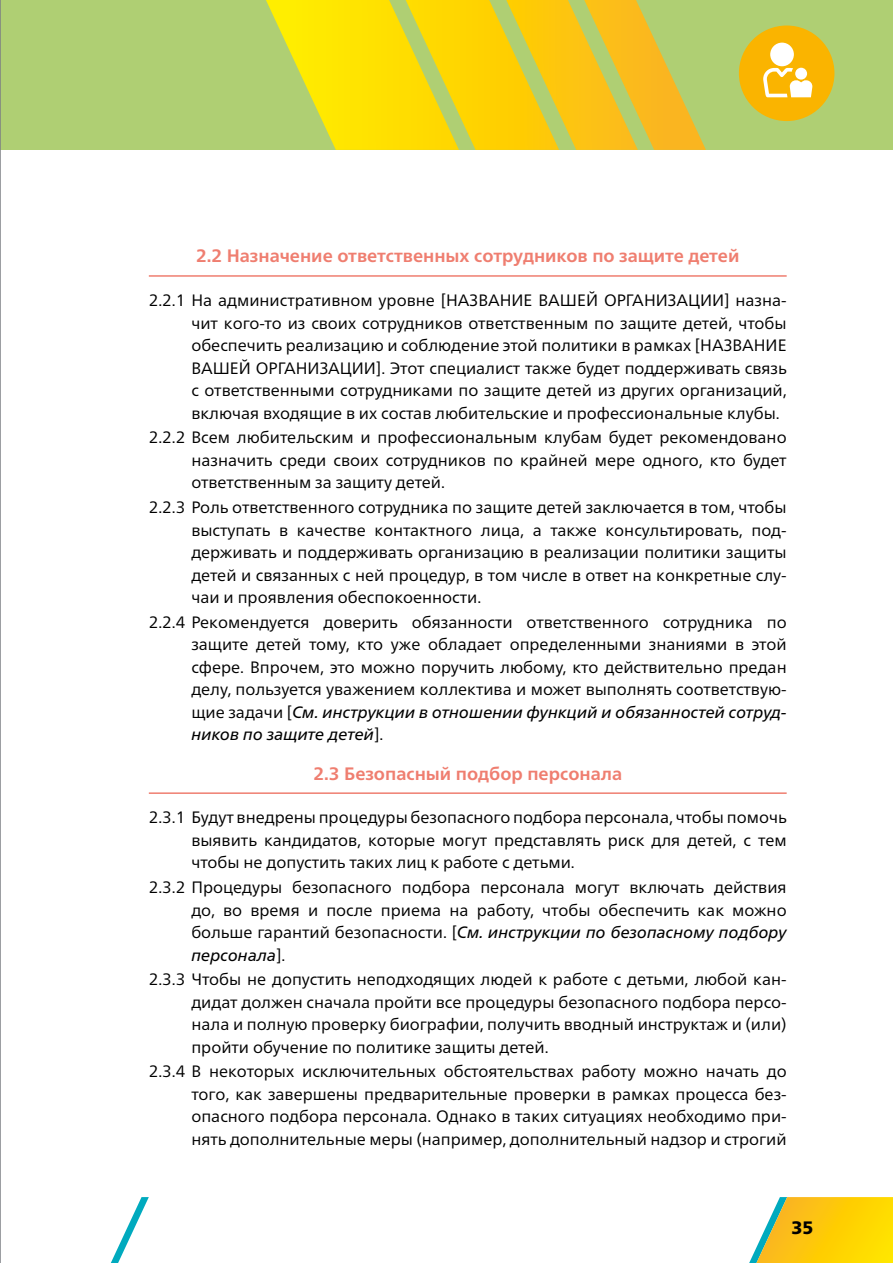
<style>
.page{position:relative;width:893px;height:1263px;background:#fff}
.page>*{position:absolute;margin:0;border:0;box-sizing:border-box;transform-origin:0 0}
.t1{font:700 18px "Frutiger Neue LTW1 G";color:#ef7e70}
.t2{font:900 18px "Frutiger Neue LTW1 G";color:#000}
.t3{font:16.5px/22.5px "Frutiger Neue LTW1 G";color:#000;text-align:justify}
.s1{font-style:italic}
</style>
<div class="page">
<svg style="left:111px;top:1197px;width:38px;height:66px"></svg>
<svg style="left:749px;top:1197px;width:144px;height:66px;background:#f1d02e"></svg>
<div style="left:0;top:0;width:893px;height:150px;background:#afcf73"></div>
<hr style="left:0;top:0;width:1px;height:1263px;background:#7c7f84">
<hr style="left:149px;top:275px;width:638px;height:2px;background:#ef7e70">
<hr style="left:149px;top:792px;width:638px;height:2px;background:#ef7e70">
<svg style="left:266px;top:0;width:440px;height:150px"></svg>
<svg style="left:739px;top:26px;width:95px;height:95px"></svg>
<p class="t1" style="left:196px;top:245px;width:545px">2.2 Назначение ответственных сотрудников по защите детей</p>
<p class="t3" style="left:191px;top:289px;width:597px;text-indent:-43px">2.2.1 На административном уровне [НАЗВАНИЕ ВАШЕЙ ОРГАНИЗАЦИИ] назна&shy;чит кого-то из своих сотрудников ответственным по защите детей, чтобы обеспечить реализацию и соблюдение этой политики в рамках [НАЗВАНИЕ ВАШЕЙ ОРГАНИЗАЦИИ]. Этот специалист также будет поддерживать связь с ответственными сотрудниками по защите детей из других организаций, включая входящие в их состав любительские и профессиональные клубы.</p>
<p class="t3" style="left:191px;top:426px;width:597px;text-indent:-43px">2.2.2 Всем любительским и профессиональным клубам будет рекомендовано назначить среди своих сотрудников по крайней мере одного, кто будет ответственным за защиту детей.</p>
<p class="t3" style="left:191px;top:496px;width:597px;text-indent:-43px">2.2.3 Роль ответственного сотрудника по защите детей заключается в том, чтобы выступать в качестве контактного лица, а также консультировать, под&shy;держивать и поддерживать организацию в реализации политики защиты детей и связанных с ней процедур, в том числе в ответ на конкретные слу&shy;чаи и проявления обеспокоенности.</p>
<p class="t3" style="left:191px;top:610px;width:597px;text-indent:-43px">2.2.4 Рекомендуется доверить обязанности ответственного сотрудника по защите детей тому, кто уже обладает определенными знаниями в этой сфере. Впрочем, это можно поручить любому, кто действительно предан делу, пользуется уважением коллектива и может выполнять соответствую&shy;щие задачи [<span class="s1">См. инструкции в отношении функций и обязанностей сотруд&shy;ников по защите детей</span>].</p>
<p class="t1" style="left:313px;top:763px;width:310px">2.3 Безопасный подбор персонала</p>
<p class="t3" style="left:191px;top:806px;width:597px;text-indent:-43px">2.3.1 Будут внедрены процедуры безопасного подбора персонала, чтобы помочь выявить кандидатов, которые могут представлять риск для детей, с тем чтобы не допустить таких лиц к работе с детьми.</p>
<p class="t3" style="left:191px;top:876px;width:597px;text-indent:-43px">2.3.2 Процедуры безопасного подбора персонала могут включать действия до, во время и после приема на работу, чтобы обеспечить как можно больше гарантий безопасности. [<span class="s1">См. инструкции по безопасному подбору персонала</span>].</p>
<p class="t3" style="left:191px;top:968px;width:597px;text-indent:-43px">2.3.3 Чтобы не допустить неподходящих людей к работе с детьми, любой кан&shy;дидат должен сначала пройти все процедуры безопасного подбора персо&shy;нала и полную проверку биографии, получить вводный инструктаж и (или) пройти обучение по политике защиты детей.</p>
<p class="t3" style="left:191px;top:1060px;width:597px;text-indent:-43px">2.3.4 В некоторых исключительных обстоятельствах работу можно начать до того, как завершены предварительные проверки в рамках процесса без&shy;опасного подбора персонала. Однако в таких ситуациях необходимо при&shy;нять дополнительные меры (например, дополнительный надзор и строгий</p>
<p class="t2" style="left:791px;top:1216px;width:24px">35</p>
</div>
